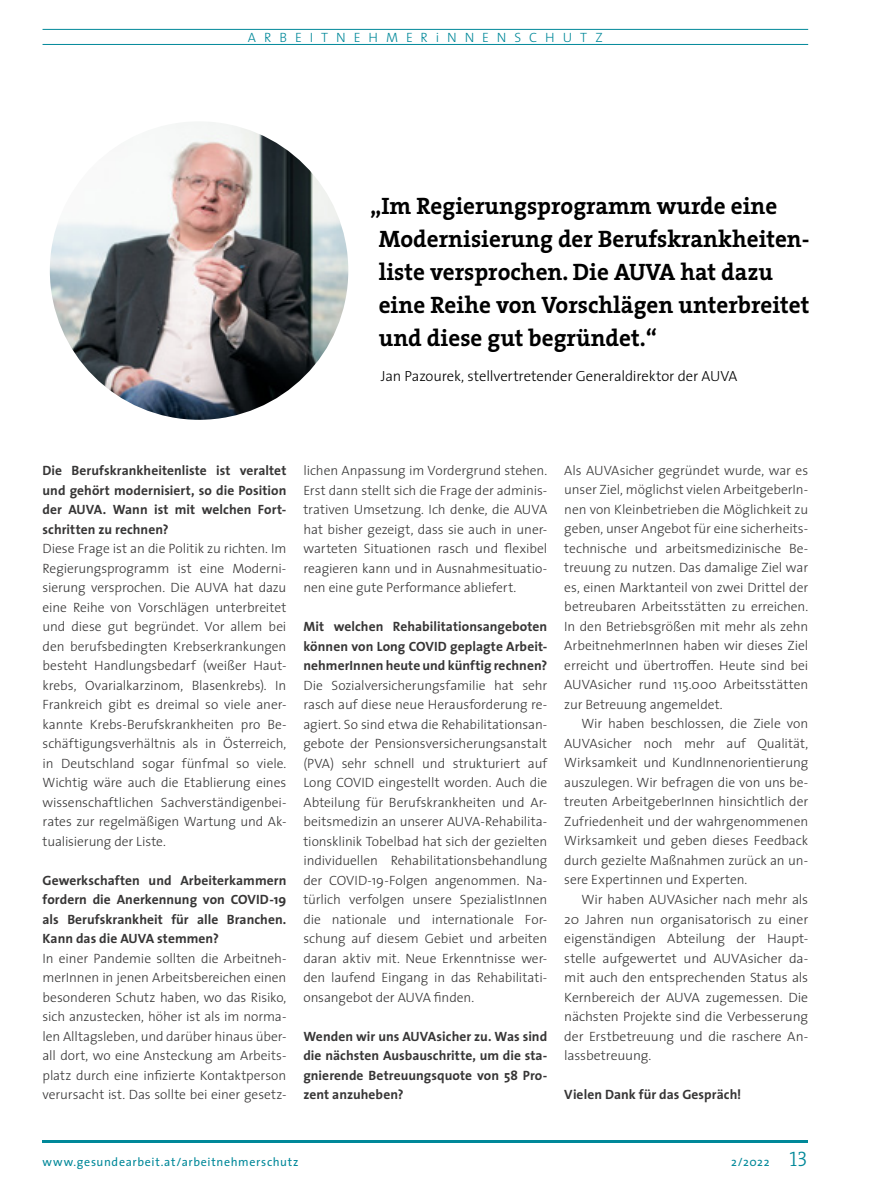
<style>
.page{position:relative;width:872px;height:1191px;background:#fff}
.page>*{position:absolute;margin:0;border:0;box-sizing:border-box;transform-origin:0 0}
.t1{font:700 23.85px/33.2px "The Serif";color:#000}
.t2{font:300 14.7px "The Sans";letter-spacing:-.01em;color:#000}
.t3{font:300 13.5px/19.5px "The Sans";letter-spacing:-.01em;color:#373636;text-align:justify}
.t4{font:700 13.5px/19.5px "The Sans";letter-spacing:.005em;color:#373636;text-align:justify}
.t5{font:300 13.5px "The Sans";letter-spacing:.59em;color:#089}
.t6{font:12px "The Sans";letter-spacing:.055em;color:#089}
.s1{font-family:"The Serif Light Caps";font-size:21px}
</style>
<div class="page">
<hr style="left:43px;top:1140px;width:765px;height:2px;background:#089">
<hr style="left:43px;top:29px;width:765px;height:1px;background:#089">
<hr style="left:43px;top:44px;width:765px;height:1px;background:#089">
<img style="left:50px;top:121px;width:298px;height:299px;border-radius:149px">
<p class="t5" style="left:248px;top:26px;width:356px">ARBEITNEHMERiNNENSCHUTZ</p>
<h1 class="t1" style="left:379px;top:189px;width:432px;text-indent:-9px">„Im Regierungsprogramm wurde eine Modernisierung der Berufskrankheiten&shy;liste versprochen. Die AUVA hat dazu eine Reihe von Vorschlägen unterbreitet und diese gut begründet.“</h1>
<p class="t2" style="left:381px;top:364px;width:358px">Jan Pazourek, stellvertretender Generaldirektor der AUVA</p>
<p class="t4" style="left:43px;top:460px;width:245px">Die Berufskrankheitenliste ist veraltet und gehört modernisiert, so die Position der AUVA. Wann ist mit welchen Fort&shy;schritten zu rechnen?</p>
<p class="t3" style="left:43px;top:538px;width:245px">Diese Frage ist an die Politik zu richten. Im Regierungsprogramm ist eine Moderni&shy;sierung versprochen. Die AUVA hat dazu eine Reihe von Vorschlägen unterbreitet und diese gut begründet. Vor allem bei den berufsbedingten Krebserkrankungen besteht Handlungsbedarf (weißer Haut&shy;krebs, Ovarialkarzinom, Blasenkrebs). In Frankreich gibt es dreimal so viele aner&shy;kannte Krebs-Berufskrankheiten pro Be&shy;schäftigungsverhältnis als in Österreich, in Deutschland sogar fünfmal so viele.<br>Wichtig wäre auch die Etablierung eines wissenschaftlichen Sachverständigenbei&shy;rates zur regelmäßigen Wartung und Ak&shy;tualisierung der Liste.</p>
<p class="t4" style="left:43px;top:870px;width:245px">Gewerkschaften und Arbeiterkammern fordern die Anerkennung von COVID-19 als Berufskrankheit für alle Branchen.<br>Kann das die AUVA stemmen?</p>
<p class="t3" style="left:43px;top:948px;width:245px">In einer Pandemie sollten die Arbeitneh&shy;merInnen in jenen Arbeitsbereichen einen besonderen Schutz haben, wo das Risiko, sich anzustecken, höher ist als im norma&shy;len Alltagsleben, und darüber hinaus über&shy;all dort, wo eine Ansteckung am Arbeits&shy;platz durch eine infizierte Kontaktperson verursacht ist. Das sollte bei einer gesetz-</p>
<p class="t3" style="left:303px;top:460px;width:245px">lichen Anpassung im Vordergrund stehen.<br>Erst dann stellt sich die Frage der adminis&shy;trativen Umsetzung. Ich denke, die AUVA hat bisher gezeigt, dass sie auch in uner&shy;warteten Situationen rasch und flexibel reagieren kann und in Ausnahmesituatio&shy;nen eine gute Performance abliefert.</p>
<p class="t4" style="left:303px;top:616px;width:245px">Mit welchen Rehabilitationsangeboten können von Long COVID geplagte Arbeit&shy;nehmerInnen heute und künftig rechnen?</p>
<p class="t3" style="left:303px;top:675px;width:245px">Die Sozialversicherungsfamilie hat sehr rasch auf diese neue Herausforderung re&shy;agiert. So sind etwa die Rehabilitationsan&shy;gebote der Pensionsversicherungsanstalt (PVA) sehr schnell und strukturiert auf Long COVID eingestellt worden. Auch die Abteilung für Berufskrankheiten und Ar&shy;beitsmedizin an unserer AUVA-Rehabilita&shy;tionsklinik Tobelbad hat sich der gezielten individuellen Rehabilitationsbehandlung der COVID-19-Folgen angenommen. Na&shy;türlich verfolgen unsere SpezialistInnen die nationale und internationale For&shy;schung auf diesem Gebiet und arbeiten daran aktiv mit. Neue Erkenntnisse wer&shy;den laufend Eingang in das Rehabilitati&shy;onsangebot der AUVA finden.</p>
<p class="t4" style="left:303px;top:1026px;width:245px">Wenden wir uns AUVAsicher zu. Was sind die nächsten Ausbauschritte, um die sta&shy;gnierende Betreuungsquote von 58 Pro&shy;zent anzuheben?</p>
<p class="t3" style="left:564px;top:460px;width:245px">Als AUVAsicher gegründet wurde, war es unser Ziel, möglichst vielen ArbeitgeberIn&shy;nen von Kleinbetrieben die Möglichkeit zu geben, unser Angebot für eine sicherheits&shy;technische und arbeitsmedizinische Be&shy;treuung zu nutzen. Das damalige Ziel war es, einen Marktanteil von zwei Drittel der betreubaren Arbeitsstätten zu erreichen.<br>In den Betriebsgrößen mit mehr als zehn ArbeitnehmerInnen haben wir dieses Ziel erreicht und übertroffen. Heute sind bei AUVAsicher rund 115.000 Arbeitsstätten zur Betreuung angemeldet.</p>
<p class="t3" style="left:564px;top:713px;width:245px;text-indent:17px">Wir haben beschlossen, die Ziele von AUVAsicher noch mehr auf Qualität, Wirksamkeit und KundInnenorientierung auszulegen. Wir befragen die von uns be&shy;treuten ArbeitgeberInnen hinsichtlich der Zufriedenheit und der wahrgenommenen Wirksamkeit und geben dieses Feedback durch gezielte Maßnahmen zurück an un&shy;sere Expertinnen und Experten.</p>
<p class="t3" style="left:564px;top:889px;width:245px;text-indent:17px">Wir haben AUVAsicher nach mehr als 20 Jahren nun organisatorisch zu einer eigenständigen Abteilung der Haupt&shy;stelle aufgewertet und AUVAsicher da&shy;mit auch den entsprechenden Status als Kernbereich der AUVA zugemessen. Die nächsten Projekte sind die Verbesserung der Erstbetreuung und die raschere An&shy;lassbetreuung.</p>
<p class="t4" style="left:564px;top:1084px;width:179px">Vielen Dank für das Gespräch!</p>
<p class="t6" style="left:43px;top:1151px;width:257px">www.gesundearbeit.at/arbeitnehmerschutz</p>
<p class="t6" style="left:731px;top:1151px;width:78px">2/2022 <span class="s1">13</span></p>
</div>
